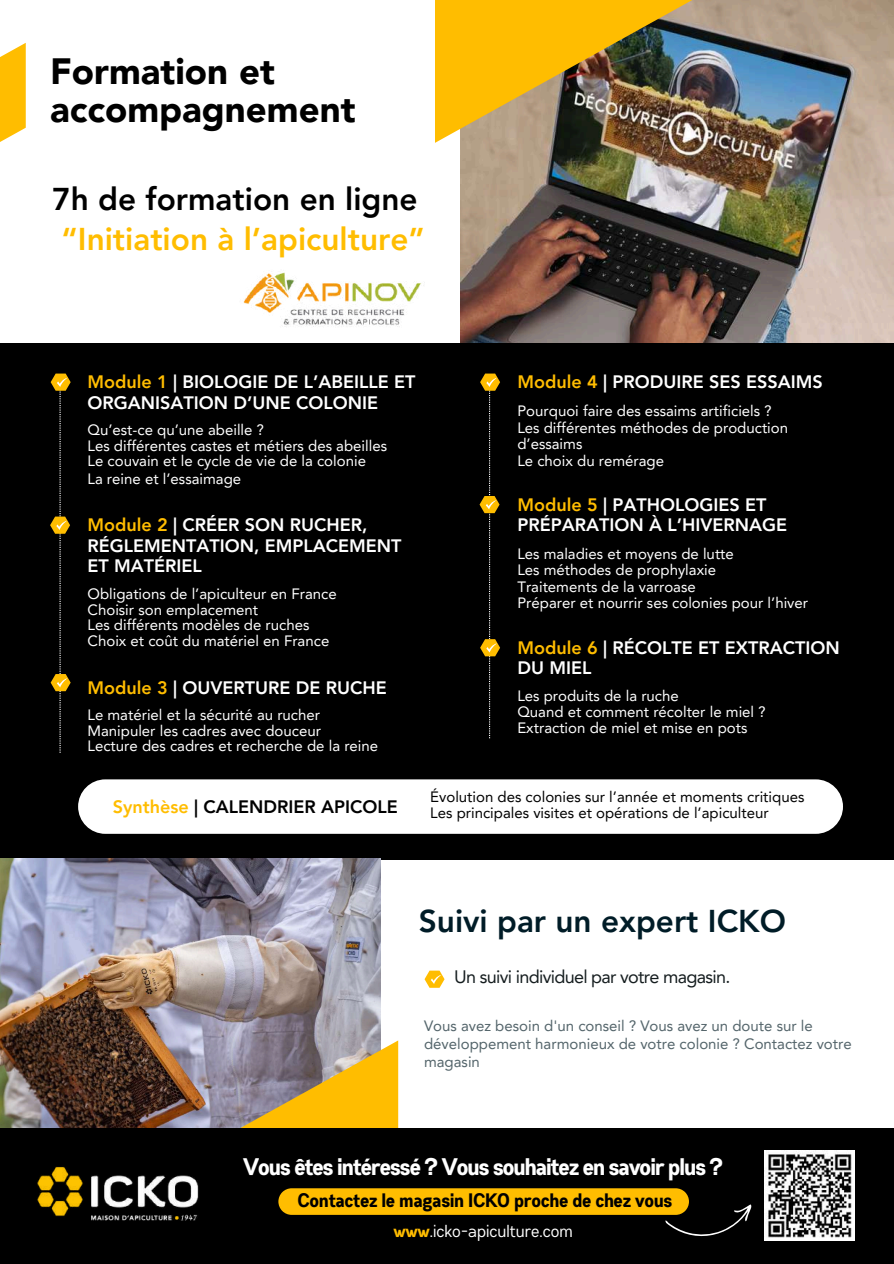
<style>
.page{position:relative;width:894px;height:1264px;background:#fff}
.page>*{position:absolute;margin:0;border:0;box-sizing:border-box;transform-origin:0 0}
.t1{font:900 36.6px/38.2px "Avenir LT Pro";color:#000}
.t2{font:800 31.5px "Avenir LT Pro";color:#ffbd00}
.t3{font:800 31.5px "Avenir LT Pro";color:#001c27}
.t4{font:800 31.5px "Avenir LT Pro";color:#000}
.t5{font:700 24px "Gabriel Sans Cond";letter-spacing:-.03em;color:#fff}
.t6{font:700 19.5px "Gabriel Sans Cond";color:#000}
.t7{font:800 18px/20.2px "Avenir LT Pro";color:#fff}
.t8{font:18px "Avenir LT Pro";letter-spacing:-.04em;color:#151d1f}
.t9{font:800 18px "Avenir LT Pro";color:#000}
.t10{font:17.4px "Gabriel Sans Cond";color:#fff}
.t11{font:15px/15.8px "Avenir LT Pro";color:#fff}
.t12{font:15px/18px "Avenir LT Pro";color:#54656b}
.t13{font:15px/15.8px "Avenir LT Pro";color:#000}
.s1{color:#ffbd00}
.s2{font-weight:700;color:#ffbd00}
</style>
<div class="page">
<img style="left:460px;top:0;width:433px;height:343px">
<img style="left:435px;top:0;width:279px;height:143px">
<div style="left:0;top:343px;width:893px;height:517px;background:#000"></div>
<img style="left:243px;top:272px;width:179px;height:55px">
<img style="left:0;top:858px;width:380px;height:269px">
<svg style="left:424px;top:970px;width:20px;height:17px"></svg>
<svg style="left:0;top:43px;width:26px;height:99px;background:#ffc626"></svg>
<div style="left:0;top:1127px;width:893px;height:136px;background:#000"></div>
<svg style="left:234px;top:1040px;width:524px;height:197px"></svg>
<img style="left:37px;top:1151px;width:210px;height:86px">
<svg style="left:50px;top:373px;width:21px;height:379px"></svg>
<svg style="left:479px;top:373px;width:21px;height:365px"></svg>
<div style="left:78px;top:779px;width:764px;height:54px;background:#fff;border-radius:27px"></div>
<img style="left:764px;top:1150px;width:90px;height:90px">
<h1 class="t1" style="left:50px;top:55px;width:307px">Formation et accompagnement</h1>
<h2 class="t4" style="left:52px;top:187px;width:367px">7h de formation en ligne</h2>
<h2 class="t2" style="left:62px;top:226px;width:364px">“Initiation à l’apiculture”</h2>
<p class="t7" style="left:87px;top:373px;width:329px"><span class="s1">Module 1</span> | BIOLOGIE DE L’ABEILLE ET<br>ORGANISATION D’UNE COLONIE</p>
<p class="t11" style="left:87px;top:423px;width:301px">Qu’est-ce qu’une abeille ?<br>Les différentes castes et métiers des abeilles<br>Le couvain et le cycle de vie de la colonie</p>
<p class="t11" style="left:87px;top:472px;width:155px">La reine et l’essaimage</p>
<p class="t7" style="left:87px;top:516px;width:315px"><span class="s1">Module 2</span> | CRÉER SON RUCHER,<br>RÉGLEMENTATION, EMPLACEMENT<br>ET MATÉRIEL</p>
<p class="t11" style="left:87px;top:587px;width:251px">Obligations de l’apiculteur en France<br>Choisir son emplacement<br>Les différents modèles de ruches<br>Choix et coût du matériel en France</p>
<p class="t7" style="left:87px;top:678px;width:301px"><span class="s1">Module 3</span> | OUVERTURE DE RUCHE</p>
<p class="t11" style="left:87px;top:708px;width:292px">Le matériel et la sécurité au rucher<br>Manipuler les cadres avec douceur<br>Lecture des cadres et recherche de la reine</p>
<p class="t7" style="left:517px;top:373px;width:307px"><span class="s1">Module 4</span> | PRODUIRE SES ESSAIMS</p>
<p class="t11" style="left:517px;top:404px;width:272px;line-height:16.5px">Pourquoi faire des essaims artificiels ?<br>Les différentes méthodes de production d’essaims<br>Le choix du remérage</p>
<p class="t7" style="left:517px;top:496px;width:271px"><span class="s1">Module 5</span> | PATHOLOGIES ET<br>PRÉPARATION À L’HIVERNAGE</p>
<p class="t11" style="left:517px;top:546px;width:292px;line-height:16.5px">Les maladies et moyens de lutte<br>Les méthodes de prophylaxie<br>Traitements de la varroase<br>Préparer et nourrir ses colonies pour l’hiver</p>
<p class="t7" style="left:517px;top:639px;width:324px"><span class="s1">Module 6</span> | RÉCOLTE ET EXTRACTION<br>DU MIEL</p>
<p class="t11" style="left:517px;top:689px;width:250px">Les produits de la ruche<br>Quand et comment récolter le miel ?<br>Extraction de miel et mise en pots</p>
<p class="t9" style="left:113px;top:799px;width:286px"><span class="s1">Synthèse</span> | CALENDRIER APICOLE</p>
<p class="t13" style="left:430px;top:790px;width:375px">Évolution des colonies sur l’année et moments critiques<br>Les principales visites et opérations de l’apiculteur</p>
<h2 class="t3" style="left:419px;top:907px;width:368px">Suivi par un expert ICKO</h2>
<p class="t8" style="left:454px;top:969px;width:278px">Un suivi individuel par votre magasin.</p>
<p class="t12" style="left:424px;top:1018px;width:429px">Vous avez besoin d'un conseil ? Vous avez un doute sur le développement harmonieux de votre colonie ? Contactez votre magasin</p>
<h3 class="t5" style="left:244px;top:1155px;width:481px">Vous êtes intéressé ? Vous souhaitez en savoir plus ?</h3>
<h3 class="t6" style="left:298px;top:1191px;width:376px">Contactez le magasin ICKO proche de chez vous</h3>
<p class="t10" style="left:394px;top:1222px;width:181px"><span class="s2">www</span>.icko-apiculture.com</p>
</div>
